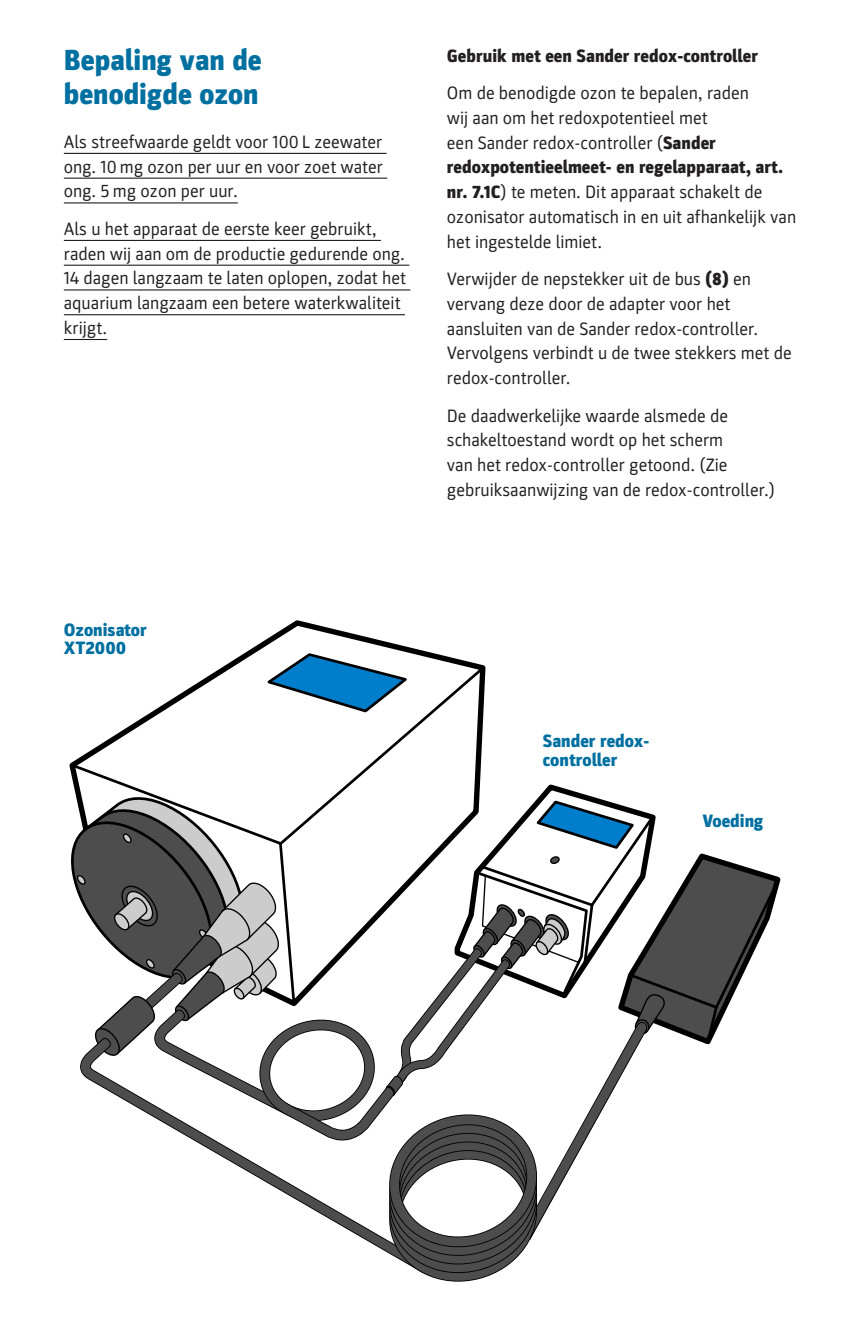
<style>
.page{position:relative;width:862px;height:1340px;background:#fff}
.page>*{position:absolute;margin:0;border:0;box-sizing:border-box;transform-origin:0 0}
.t1{font:900 29.25px/33.8px "Parka";color:#0070a1}
.t2{font:18px/24.8px "Parka";color:#231f20}
.t3{font:900 18px/18px "Parka";color:#0070a1}
.t4{font:900 18px "Parka";color:#231f20}
.s1{font-weight:900}
</style>
<div class="page">
<hr style="left:64px;top:153px;width:322px;height:1px;background:#231f20">
<hr style="left:64px;top:178px;width:323px;height:1px;background:#231f20">
<hr style="left:64px;top:202px;width:174px;height:1px;background:#231f20">
<hr style="left:64px;top:240px;width:317px;height:1px;background:#231f20">
<hr style="left:64px;top:265px;width:345px;height:1px;background:#231f20">
<hr style="left:64px;top:289px;width:346px;height:1px;background:#231f20">
<hr style="left:64px;top:314px;width:341px;height:1px;background:#231f20">
<hr style="left:64px;top:339px;width:43px;height:1px;background:#231f20">
<svg style="left:248px;top:620px;width:176px;height:31px"></svg>
<svg style="left:69px;top:651px;width:712px;height:631px"></svg>
<h1 class="t1" style="left:64px;top:43px;width:199px">Bepaling van de benodigde ozon</h1>
<p class="t2" style="left:64px;top:129px;width:320px;text-align:justify">Als streefwaarde geldt voor 100 L zeewater ong. 10 mg ozon per uur en voor zoet water ong. 5 mg ozon per uur.</p>
<p class="t2" style="left:64px;top:216px;width:343px">Als u het apparaat de eerste keer gebruikt, raden wij aan om de productie gedurende ong.<br>14 dagen langzaam te laten oplopen, zodat het aquarium langzaam een betere waterkwaliteit krijgt.</p>
<h2 class="t4" style="left:446px;top:45px;width:312px">Gebruik met een Sander redox-controller</h2>
<h2 class="t2" style="left:446px;top:81px;width:350px">Om de benodigde ozon te bepalen, raden<br>wij aan om het redoxpotentieel met<br>een Sander redox-controller (<span class="s1">Sander redoxpotentieelmeet- en regelapparaat, art. nr. 7.1C</span>) te meten. Dit apparaat schakelt de ozonisator automatisch in en uit afhankelijk van het ingestelde limiet.</h2>
<p class="t2" style="left:446px;top:267px;width:346px">Verwijder de nepstekker uit de bus <span class="s1">(8)</span> en vervang deze door de adapter voor het aansluiten van de Sander redox-controller.<br>Vervolgens verbindt u de twee stekkers met de redox-controller.</p>
<p class="t2" style="left:446px;top:403px;width:329px">De daadwerkelijke waarde alsmede de schakeltoestand wordt op het scherm<br>van het redox-controller getoond. (Zie gebruiksaanwijzing van de redox-controller.)</p>
<h2 class="t3" style="left:64px;top:620px;width:84px">Ozonisator<br>XT2000</h2>
<h2 class="t3" style="left:542px;top:732px;width:108px">Sander redox&shy;controller</h2>
<h2 class="t3" style="left:702px;top:812px;width:63px">Voeding</h2>
</div>
